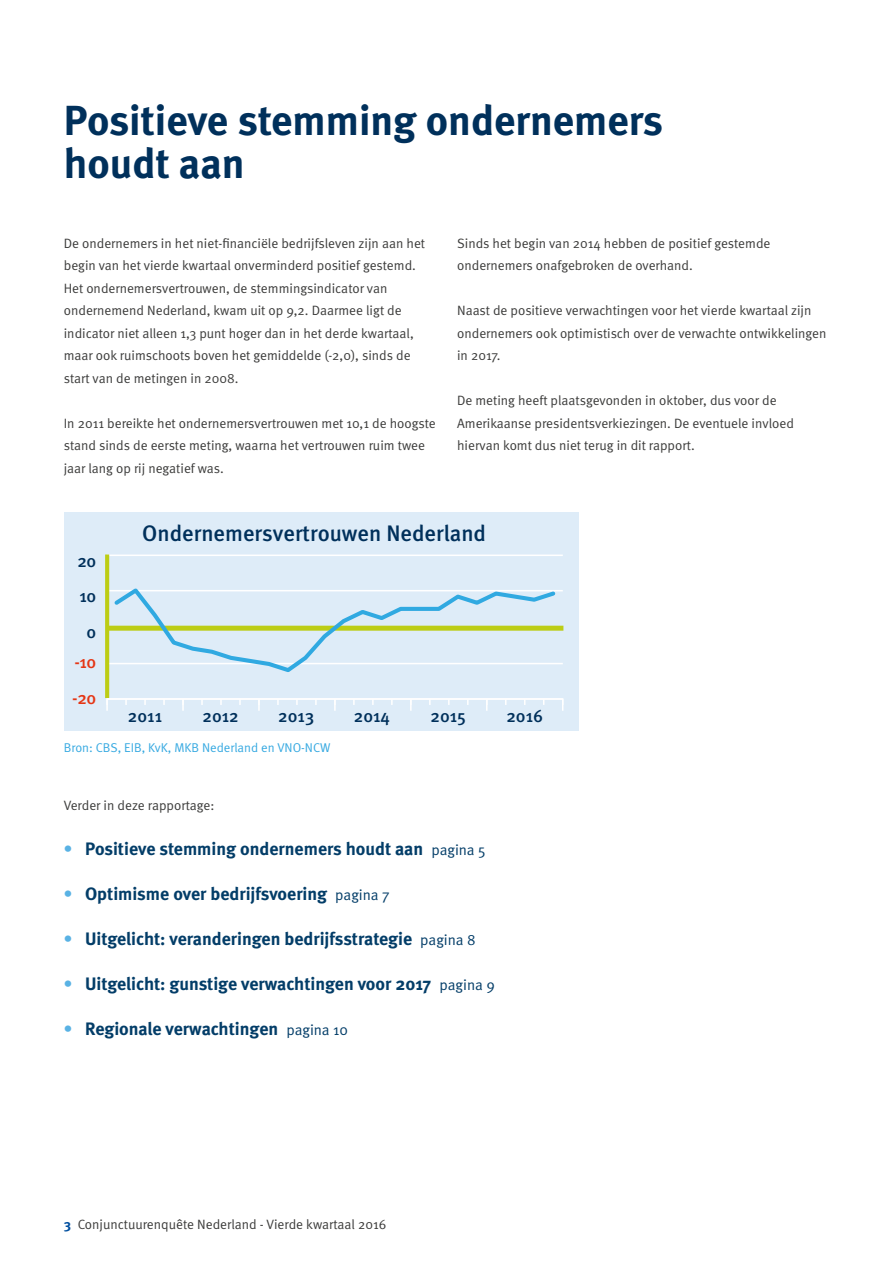
<style>
.page{position:relative;width:893px;height:1263px;background:#fff}
.page>*{position:absolute;margin:0;border:0;box-sizing:border-box;transform-origin:0 0}
.t1{font:700 42px/43.2px "Meta";color:#00305b}
.t2{font:500 22.5px "Meta";color:#00305b}
.t3{font:700 18px "Meta";color:#033d68}
.t4{font:500 17.4px "Meta";color:#00305b}
.t5{font:500 17.4px "Meta";color:#e53615}
.t6{font:13.5px/22.5px "Meta Normal";color:#3c3c3b}
.t7{font:12.75px "Meta Normal";color:#36a9e1}
.s1{color:#59b2e4}
.s2{font-family:"Meta Normal";font-weight:400;font-size:15px}
.s3{font-family:"Meta";font-weight:700;color:#004f9f}
</style>
<div class="page">
<div style="left:64px;top:512px;width:515px;height:219px;background:#deecf8"></div>
<hr style="left:107px;top:663px;width:456px;height:1px;background:#fff">
<hr style="left:107px;top:590px;width:456px;height:1px;background:#fff">
<hr style="left:107px;top:554px;width:456px;height:2px;background:#fff">
<svg style="left:105px;top:554px;width:4px;height:144px"></svg>
<div style="left:106px;top:626px;width:457px;height:5px;background:#bccd15"></div>
<div style="left:106px;top:698px;width:457px;height:8px;border:2px solid #fff"></div>
<svg style="left:505px;top:699px;width:2px;height:6px"></svg>
<svg style="left:467px;top:699px;width:2px;height:6px"></svg>
<svg style="left:448px;top:699px;width:2px;height:6px"></svg>
<svg style="left:429px;top:699px;width:2px;height:6px"></svg>
<svg style="left:391px;top:699px;width:2px;height:6px"></svg>
<svg style="left:372px;top:699px;width:2px;height:6px"></svg>
<svg style="left:353px;top:699px;width:2px;height:6px"></svg>
<svg style="left:315px;top:699px;width:2px;height:6px"></svg>
<svg style="left:296px;top:699px;width:2px;height:6px"></svg>
<svg style="left:277px;top:699px;width:2px;height:6px"></svg>
<svg style="left:239px;top:699px;width:2px;height:6px"></svg>
<svg style="left:220px;top:699px;width:2px;height:6px"></svg>
<svg style="left:201px;top:699px;width:2px;height:6px"></svg>
<svg style="left:163px;top:699px;width:2px;height:6px"></svg>
<svg style="left:144px;top:699px;width:2px;height:6px"></svg>
<svg style="left:125px;top:699px;width:2px;height:6px"></svg>
<svg style="left:410px;top:699px;width:2px;height:12px"></svg>
<svg style="left:334px;top:699px;width:2px;height:12px"></svg>
<svg style="left:258px;top:699px;width:2px;height:12px"></svg>
<svg style="left:182px;top:699px;width:2px;height:12px"></svg>
<svg style="left:106px;top:699px;width:2px;height:12px"></svg>
<svg style="left:486px;top:699px;width:2px;height:12px"></svg>
<svg style="left:562px;top:699px;width:1px;height:12px"></svg>
<svg style="left:111px;top:588px;width:447px;height:84px"></svg>
<h1 class="t1" style="left:64px;top:98px;width:601px">Positieve stemming ondernemers houdt aan</h1>
<p class="t6" style="left:64px;top:231px;width:363px">De ondernemers in het niet-financiële bedrijfsleven zijn aan het begin van het vierde kwartaal onverminderd positief gestemd.<br>Het ondernemersvertrouwen, de stemmingsindicator van ondernemend Nederland, kwam uit op 9,2. Daarmee ligt de indicator niet alleen 1,3 punt hoger dan in het derde kwartaal, maar ook ruimschoots boven het gemiddelde (-2,0), sinds de start van de metingen in 2008.</p>
<p class="t6" style="left:64px;top:411px;width:374px">In 2011 bereikte het ondernemersvertrouwen met 10,1 de hoogste stand sinds de eerste meting, waarna het vertrouwen ruim twee jaar lang op rij negatief was.</p>
<p class="t6" style="left:457px;top:231px;width:315px">Sinds het begin van 2014 hebben de positief gestemde ondernemers onafgebroken de overhand.</p>
<p class="t6" style="left:457px;top:299px;width:371px">Naast de positieve verwachtingen voor het vierde kwartaal zijn ondernemers ook optimistisch over de verwachte ontwikkelingen in 2017.</p>
<p class="t6" style="left:457px;top:389px;width:338px">De meting heeft plaatsgevonden in oktober, dus voor de<br>Amerikaanse presidentsverkiezingen. De eventuele invloed hiervan komt dus niet terug in dit rapport.</p>
<p class="t4" style="left:77px;top:551px;width:20px">20</p>
<p class="t4" style="left:79px;top:586px;width:18px">10</p>
<p class="t4" style="left:87px;top:622px;width:11px">0</p>
<p class="t5" style="left:74px;top:652px;width:23px">-10</p>
<p class="t5" style="left:72px;top:687px;width:25px">-20</p>
<h2 class="t2" style="left:142px;top:520px;width:345px">Ondernemersvertrouwen Nederland</h2>
<p class="t4" style="left:128px;top:705px;width:36px">2011</p>
<p class="t4" style="left:202px;top:705px;width:38px">2012</p>
<p class="t4" style="left:278px;top:705px;width:37px">2013</p>
<p class="t4" style="left:354px;top:705px;width:38px">2014</p>
<p class="t4" style="left:430px;top:705px;width:37px">2015</p>
<p class="t4" style="left:506px;top:705px;width:38px">2016</p>
<p class="t7" style="left:64px;top:740px;width:268px">Bron: CBS, EIB, KvK, MKB Nederland en VNO-NCW</p>
<p class="t6" style="left:64px;top:794px;width:152px">Verder in deze rapportage:</p>
<h3 class="t3" style="left:64px;top:838px;width:423px"><span class="s1">•</span> Positieve stemming ondernemers houdt aan <span class="s2">pagina 5</span></h3>
<h3 class="t3" style="left:64px;top:883px;width:327px"><span class="s1">•</span> Optimisme over bedrijfsvoering <span class="s2">pagina 7</span></h3>
<h3 class="t3" style="left:64px;top:928px;width:413px"><span class="s1">•</span> Uitgelicht: veranderingen bedrijfsstrategie <span class="s2">pagina 8</span></h3>
<h3 class="t3" style="left:64px;top:973px;width:432px"><span class="s1">•</span> Uitgelicht: gunstige verwachtingen voor 2017 <span class="s2">pagina 9</span></h3>
<h3 class="t3" style="left:64px;top:1018px;width:286px"><span class="s1">•</span> Regionale verwachtingen <span class="s2">pagina 10</span></h3>
<p class="t6" style="left:64px;top:1213px;width:324px"><span class="s3">3</span> Conjunctuurenquête Nederland - Vierde kwartaal 2016</p>
</div>
